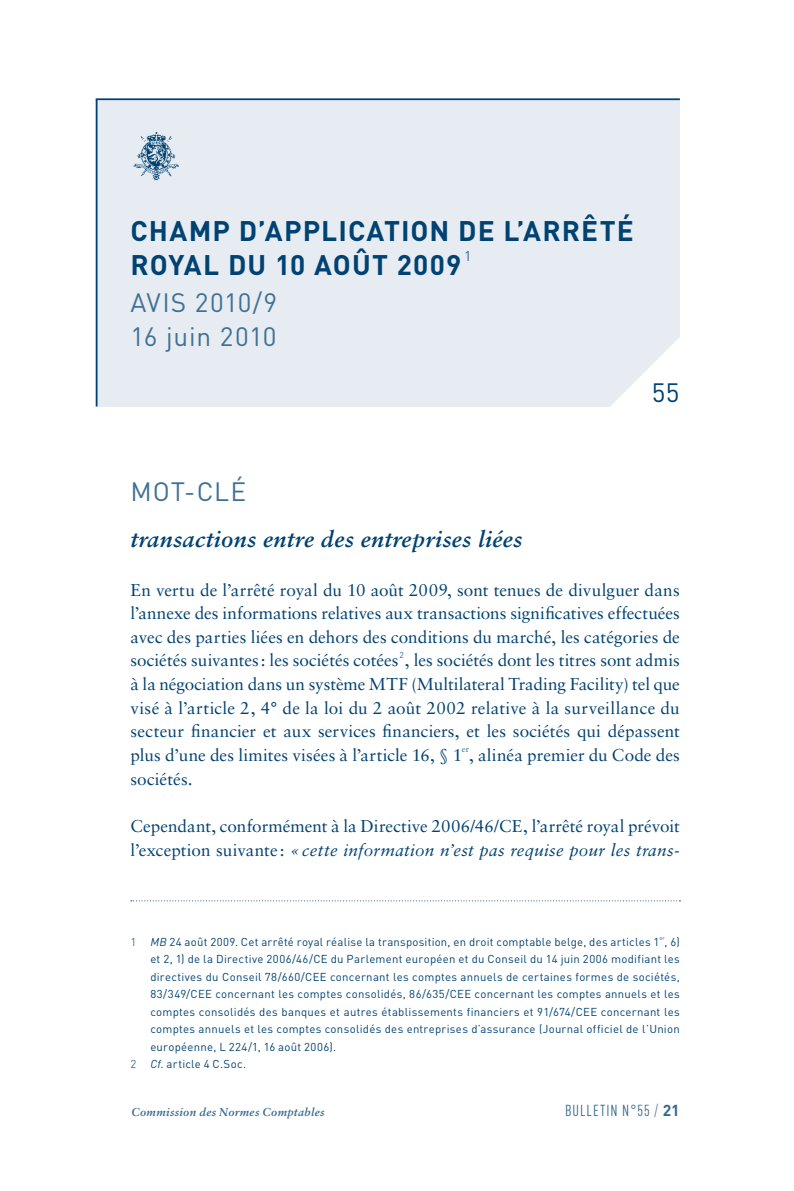
<style>
.page{position:relative;width:794px;height:1191px;background:#fff}
.page>*{position:absolute;margin:0;border:0;box-sizing:border-box;transform-origin:0 0}
.t1{font:700 28px/33.6px "DIN";letter-spacing:.035em;color:#004272}
.t2{font:26.25px/33.6px "DIN";letter-spacing:.03em;color:#407195}
.t3{font:26.25px "DIN";color:#004272}
.t4{font:italic 700 22.75px "Sabon LT Std";letter-spacing:.02em;color:#004272}
.t5{font:17.15px/23.6px "Sabon LT Std";letter-spacing:.005em;color:#004272;text-align:justify}
.t6{font:15.75px "DIN Cond";letter-spacing:.07em;color:#33688e}
.t7{font:14px "DIN";color:#33688e}
.t8{font:11.38px/17.5px "DIN";letter-spacing:.025em;color:#004272}
.t9{font:italic 700 11.38px "Sabon LT Std";letter-spacing:.025em;color:#33688e}
.t10{font:8.58px "Sabon LT Std";color:#33688e}
.t11{font:8.58px "DIN";color:#33688e}
.t12{font:5.6px "DIN";color:#33688e}
.s1{font-style:italic}
.s2{color:#407195}
.s3{font-weight:300}
.s4{font-family:"DIN";font-weight:700}
</style>
<div class="page">
<div style="left:96px;top:99px;width:584px;height:307px;background:#e6ecf1"></div>
<svg style="left:609px;top:337px;width:71px;height:70px"></svg>
<hr style="left:96px;top:98px;width:584px;height:2px;background:#004272">
<hr style="left:96px;top:99px;width:1px;height:307px;background:#004272">
<img style="left:133px;top:131px;width:46px;height:50px">
<svg style="left:131px;top:900px;width:549px;height:1px"></svg>
<h1 class="t1" style="left:130px;top:213px;width:505px">CHAMP D’APPLICATION DE L’ARRÊTÉ<br>ROYAL DU 10 AOÛT 2009</h1>
<p class="t7" style="left:464px;top:247px;width:9px">1</p>
<h2 class="t2" style="left:130px;top:285px;width:148px">Avis 2010/9<br>16 juin 2010</h2>
<h2 class="t3" style="left:652px;top:376px;width:29px">55</h2>
<h2 class="t2" style="left:130px;top:474px;width:117px">Mot-clé</h2>
<h3 class="t4" style="left:130px;top:525px;width:393px">transactions entre des entreprises liées</h3>
<p class="t5" style="left:130px;top:577px;width:551px">En vertu de l’arrêté royal du 10 août 2009, sont tenues de divulguer dans l’annexe des informations relatives aux transactions significatives effectuées avec des parties liées en dehors des conditions du marché, les catégories de sociétés suivantes: les sociétés cotées , les sociétés dont les titres sont admis</p>
<p class="t11" style="left:399px;top:649px;width:6px">2</p>
<p class="t5" style="left:130px;top:672px;width:551px">à la négociation dans un système MTF (Multilateral Trading Facility) tel que visé à l’article 2, 4° de la loi du 2 août 2002 relative à la surveillance du secteur financier et aux services financiers, et les sociétés qui dépassent plus d’une des limites visées à l’article 16, § 1 , alinéa premier du Code des</p>
<p class="t10" style="left:462px;top:744px;width:9px">er</p>
<p class="t5" style="left:130px;top:766px;width:64px">sociétés.</p>
<p class="t5" style="left:130px;top:814px;width:551px">Cependant, conformément à la Directive 2006/46/CE, l’arrêté royal prévoit l’exception suivante : <span class="s1">«cette information n’est pas requise pour les trans-</span></p>
<p class="t8" style="left:130px;top:932px;width:551px"><span class="s2">1</span> <span class="s1">MB</span> 24 août 2009. Cet arrêté royal réalise la transposition, en droit comptable belge, des articles 1 , 6)</p>
<p class="t12" style="left:659px;top:934px;width:7px">er</p>
<p class="t8" style="left:150px;top:950px;width:531px">et 2, 1) de la Directive 2006/46/CE du Parlement européen et du Conseil du 14 juin 2006 modifiant les directives du Conseil 78/660/CEE</p>
<p class="t8" style="left:330px;top:967px;width:351px">concernant les comptes annuels de certaines formes de sociétés,</p>
<p class="t8" style="left:150px;top:985px;width:48px">83/349/CEE</p>
<p class="t8" style="left:215px;top:985px;width:242px">concernant les comptes consolidés, 86/635/CEE</p>
<p class="t8" style="left:150px;top:985px;width:531px;text-indent:324px">concernant les comptes annuels et les comptes consolidés des banques et autres établissements financiers et 91/674/CEE</p>
<p class="t8" style="left:601px;top:1002px;width:80px">concernant les</p>
<p class="t8" style="left:150px;top:1020px;width:531px">comptes annuels et les comptes consolidés des entreprises d’assurance (Journal officiel de l’U nion</p>
<p class="t8" style="left:150px;top:1037px;width:187px">européenne, L 224/1, 16 août 2006).</p>
<p class="t8" style="left:130px;top:1055px;width:117px"><span class="s2">2</span> <span class="s1">Cf</span>. article 4 C.Soc.</p>
<p class="t9" style="left:131px;top:1104px;width:195px">Commission des Normes Comptables</p>
<p class="t6" style="left:565px;top:1100px;width:116px">BULLETIN N°55 <span class="s3">/</span> <span class="s4">21</span></p>
</div>
